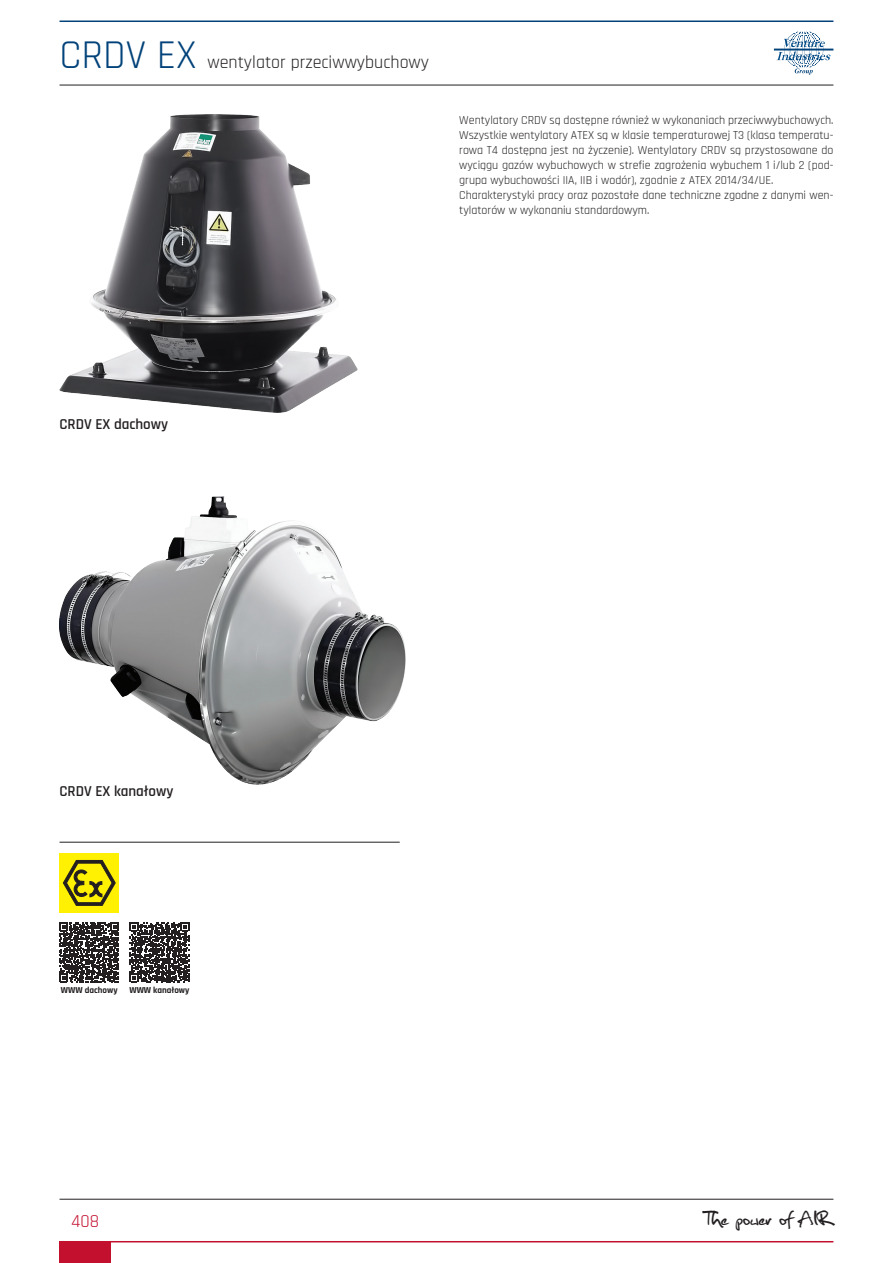
<style>
.page{position:relative;width:893px;height:1263px;background:#fff}
.page>*{position:absolute;margin:0;border:0;box-sizing:border-box;transform-origin:0 0}
.t1{font:40.5px "Rajdhani";color:#004279}
.t2{font:27px "Christopherhand";color:#231f20}
.t3{font:18px "Rajdhani";color:#231f20}
.t4{font:18px "Rajdhani";color:#c3102e}
.Tekst{font:600 15px "Rajdhani";color:#231f20}
.Tekst-2{font:12px/15px "Rajdhani";color:#231f20;text-align:justify}
.Tekst-3{font:700 9px "Rajdhani";color:#231f20}
</style>
<div class="page">
<div style="left:60px;top:1241px;width:51px;height:22px;background:#c3102e"></div>
<svg style="left:774px;top:31px;width:59px;height:44px"></svg>
<hr style="left:60px;top:85px;width:773px;height:1px;background:#231f20">
<hr style="left:60px;top:1199px;width:773px;height:1px;background:#231f20">
<hr style="left:60px;top:21px;width:773px;height:1px;background:#004279">
<hr style="left:60px;top:1241px;width:773px;height:1px;background:#c3102e">
<hr style="left:60px;top:842px;width:340px;height:1px;background:#231f20">
<svg style="left:60px;top:923px;width:59px;height:59px"></svg>
<svg style="left:130px;top:923px;width:59px;height:59px"></svg>
<div style="left:60px;top:853px;width:59px;height:60px;background:#fff101"></div>
<svg style="left:62px;top:860px;width:54px;height:46px"></svg>
<img style="left:60px;top:115px;width:297px;height:298px">
<img style="left:60px;top:497px;width:346px;height:287px">
<h1 class="t1" style="left:60px;top:32px;width:139px">CRDV EX</h1>
<h3 class="t3" style="left:207px;top:52px;width:223px">wentylator przeciwwybuchowy</h3>
<p class="Tekst-2" style="left:459px;top:113px;width:376px">Wentylatory CRDV są dostępne również w wykonaniach przeciwwybuchowych.<br>Wszystkie wentylatory ATEX są w klasie temperaturowej T3 (klasa temperatu&shy;rowa T4 dostępna jest na życzenie). Wentylatory CRDV są przystosowane do wyciągu gazów wybuchowych w strefie zagrożenia wybuchem 1 i/lub 2 (pod&shy;grupa wybuchowości IIA, IIB i wodór), zgodnie z ATEX 2014/34/UE.</p>
<p class="Tekst-2" style="left:459px;top:188px;width:376px">Charakterystyki pracy oraz pozostałe dane techniczne zgodne z danymi wen&shy;tylatorów w wykonaniu standardowym.</p>
<p class="Tekst" style="left:60px;top:416px;width:110px">CRDV EX dachowy</p>
<p class="Tekst" style="left:60px;top:782px;width:116px">CRDV EX kanałowy</p>
<p class="Tekst-3" style="left:61px;top:984px;width:58px">WWW dachowy</p>
<p class="Tekst-3" style="left:129px;top:984px;width:62px">WWW kanałowy</p>
<h3 class="t4" style="left:71px;top:1211px;width:29px">408</h3>
<h2 class="t2" style="left:707px;top:1207px;width:128px">The power of AIR</h2>
</div>
